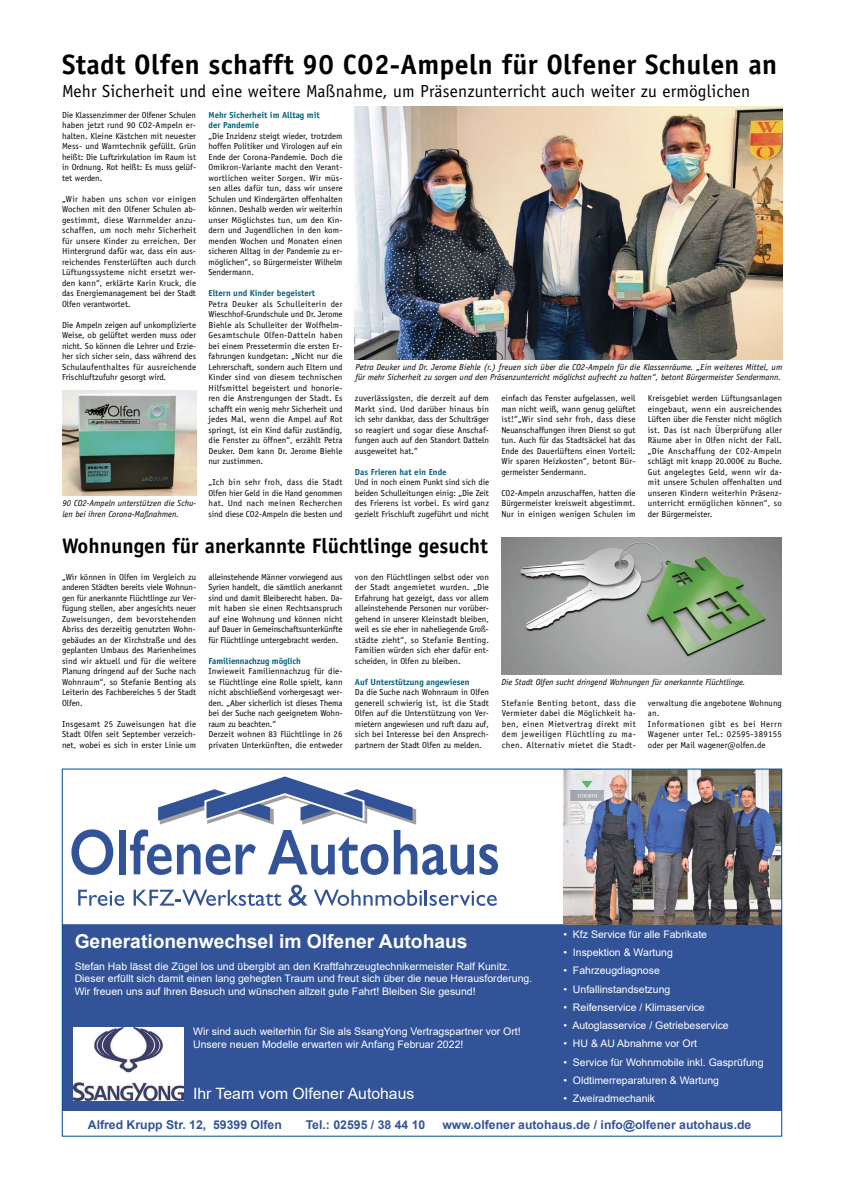
<style>
.page{position:relative;width:844px;height:1191px;background:#fff}
.page>*{position:absolute;margin:0;border:0;box-sizing:border-box;transform-origin:0 0}
.t1{font:700 28px "Officina Sans Std";letter-spacing:.01em;color:#000}
.t2{font:700 21px "Officina Sans Std";color:#000}
.t3{font:700 19.07px "Arial";color:#fff}
.t4{font:17.5px "Officina Sans Std";letter-spacing:.01em;color:#000}
.t5{font:15.66px "Arial";color:#fff}
.t6{font:700 12.16px "Arial";color:#325398}
.t7{font:10.41px/12.5px "Arial";color:#fff}
.t8{font:8.75px/10.5px "Officina Sans Std";color:#000;text-align:justify}
.t9{font:italic 8.75px/10.5px "Officina Sans Std";color:#000}
.t10{font:700 8.75px/10.5px "Officina Sans Std";color:#006178}
.t11{font:8.75px/10.5px "Officina Sans Std";letter-spacing:.02em;color:#000}
</style>
<div class="page">
<div style="left:62px;top:924px;width:719px;height:186px;background:#325398"></div>
<div style="left:62px;top:924px;width:719px;height:186px;border:1px solid #325398"></div>
<svg style="left:71px;top:829px;width:42px;height:46px"></svg>
<div style="left:119px;top:830px;width:7px;height:44px;background:#325398"></div>
<svg style="left:130px;top:776px;width:368px;height:99px"></svg>
<svg style="left:78px;top:889px;width:46px;height:17px"></svg>
<svg style="left:133px;top:889px;width:148px;height:17px"></svg>
<svg style="left:288px;top:884px;width:19px;height:22px"></svg>
<svg style="left:314px;top:889px;width:182px;height:17px"></svg>
<img style="left:563px;top:771px;width:216px;height:153px">
<img style="left:74px;top:1027px;width:110px;height:73px">
<img style="left:355px;top:107px;width:427px;height:252px">
<img style="left:62px;top:391px;width:134px;height:105px">
<img style="left:501px;top:538px;width:280px;height:136px">
<h1 class="t1" style="left:62px;top:47px;width:716px">Stadt Olfen schafft 90 CO2-Ampeln für Olfener Schulen an</h1>
<h3 class="t4" style="left:62px;top:80px;width:689px">Mehr Sicherheit und eine weitere Maßnahme, um Präsenzunterricht auch weiter zu ermöglichen</h3>
<p class="t8" style="left:62px;top:109px;width:135px">Die Klassenzimmer der Olfener Schulen haben jetzt rund 90 CO2-Ampeln er&shy;halten. Kleine Kästchen mit neuester Mess- und Warntechnik gefüllt. Grün heißt: Die Luftzirkulation im Raum ist in Ordnung. Rot heißt: Es muss gelüf&shy;tet werden.</p>
<p class="t8" style="left:62px;top:193px;width:135px">„Wir haben uns schon vor einigen Wochen mit den Olfener Schulen ab&shy;gestimmt, diese Warnmelder anzu&shy;schaffen, um noch mehr Sicherheit für unsere Kinder zu erreichen. Der Hintergrund dafür war, dass ein aus&shy;reichendes Fensterlüften auch durch Lüftungssysteme nicht ersetzt wer&shy;den kann“, erklärte Karin Kruck, die das Energiemanagement bei der Stadt Olfen verantwortet.</p>
<p class="t8" style="left:62px;top:319px;width:136px">Die Ampeln zeigen auf unkomplizierte Weise, ob gelüftet werden muss oder nicht. So können die Lehrer und Erzie&shy;her sich sicher sein, dass während des Schulaufenthaltes für ausreichende Frischluftzufuhr gesorgt wird.</p>
<p class="t9" style="left:62px;top:498px;width:135px">90 CO2-Ampeln unterstützen die Schu&shy;len bei ihren Corona-Maßnahmen.</p>
<p class="t10" style="left:208px;top:109px;width:113px">Mehr Sicherheit im Alltag mit der Pandemie</p>
<p class="t8" style="left:208px;top:130px;width:135px">„Die Inzidenz steigt wieder, trotzdem hoffen Politiker und Virologen auf ein Ende der Corona-Pandemie. Doch die Omikron-Variante macht den Verant&shy;wortlichen weiter Sorgen. Wir müs&shy;sen alles dafür tun, dass wir unsere Schulen und Kindergärten offenhalten können. Deshalb werden wir weiterhin unser Möglichstes tun, um den Kin&shy;dern und Jugendlichen in den kom&shy;menden Wochen und Monaten einen sicheren Alltag in der Pandemie zu er&shy;möglichen“, so Bürgermeister Wilhelm Sendermann.</p>
<p class="t10" style="left:208px;top:288px;width:108px">Eltern und Kinder begeistert</p>
<p class="t8" style="left:208px;top:298px;width:136px">Petra Deuker als Schulleiterin der Wieschhof-Grundschule und Dr. Jerome Biehle als Schulleiter der Wolfhelm-Gesamtschule Olfen-Datteln haben bei einem Pressetermin die ersten Er&shy;fahrungen kundgetan: „Nicht nur die Lehrerschaft, sondern auch Eltern und Kinder sind von diesem technischen Hilfsmittel begeistert und honorie&shy;ren die Anstrengungen der Stadt. Es schafft ein wenig mehr Sicherheit und jedes Mal, wenn die Ampel auf Rot springt, ist ein Kind dafür zuständig, die Fenster zu öffnen“, erzählt Petra Deuker. Dem kann Dr. Jerome Biehle nur zustimmen.</p>
<p class="t8" style="left:208px;top:477px;width:135px">„Ich bin sehr froh, dass die Stadt Olfen hier Geld in die Hand genommen hat. Und nach meinen Recherchen sind diese CO2-Ampeln die besten und</p>
<p class="t9" style="left:355px;top:361px;width:428px">Petra Deuker und Dr. Jerome Biehle (r.) freuen sich über die CO2-Ampeln für die Klassenräume. „Ein weiteres Mittel, um für mehr Sicherheit zu sorgen und den Präsenzunterricht möglichst aufrecht zu halten“, betont Bürgermeister Sendermann.</p>
<p class="t8" style="left:355px;top:393px;width:136px">zuverlässigsten, die derzeit auf dem Markt sind. Und darüber hinaus bin ich sehr dankbar, dass der Schulträger so reagiert und sogar diese Anschaf&shy;fungen auch auf den Standort Datteln ausgeweitet hat.“</p>
<p class="t10" style="left:355px;top:466px;width:93px">Das Frieren hat ein Ende</p>
<p class="t8" style="left:355px;top:477px;width:136px">Und in noch einem Punkt sind sich die beiden Schulleitungen einig: „Die Zeit des Frierens ist vorbei. Es wird ganz gezielt Frischluft zugeführt und nicht</p>
<p class="t8" style="left:501px;top:393px;width:136px">einfach das Fenster aufgelassen, weil man nicht weiß, wann genug gelüftet ist!“„Wir sind sehr froh, dass diese Neuanschaffungen ihren Dienst so gut tun. Auch für das Stadtsäckel hat das Ende des Dauerlüftens einen Vorteil:<br>Wir sparen Heizkosten“, betont Bür&shy;germeister Sendermann.</p>
<p class="t8" style="left:501px;top:487px;width:135px">CO2-Ampeln anzuschaffen, hatten die Bürgermeister kreisweit abgestimmt.<br>Nur in einigen wenigen Schulen im</p>
<p class="t8" style="left:647px;top:393px;width:136px">Kreisgebiet werden Lüftungsanlagen eingebaut, wenn ein ausreichendes Lüften über die Fenster nicht möglich ist. Das ist nach Überprüfung aller Räume aber in Olfen nicht der Fall. „Die Anschaffung der CO2-Ampeln schlägt mit knapp 20.000€ zu Buche.<br>Gut angelegtes Geld, wenn wir da&shy;mit unsere Schulen offenhalten und unseren Kindern weiterhin Präsenz&shy;unterricht ermöglichen können“, so der Bürgermeister.</p>
<h2 class="t2" style="left:62px;top:533px;width:427px">Wohnungen für anerkannte Flüchtlinge gesucht</h2>
<p class="t8" style="left:62px;top:571px;width:136px">„Wir können in Olfen im Vergleich zu anderen Städten bereits viele Wohnun&shy;gen für anerkannte Flüchtlinge zur Ver&shy;fügung stellen, aber angesichts neuer Zuweisungen, dem bevorstehenden Abriss des derzeitig genutzten Wohn&shy;gebäudes an der Kirchstraße und des geplanten Umbaus des Marienheimes sind wir aktuell und für die weitere Planung dringend auf der Suche nach Wohnraum“, so Stefanie Benting als Leiterin des Fachbereiches 5 der Stadt Olfen.</p>
<p class="t8" style="left:62px;top:718px;width:135px">Insgesamt 25 Zuweisungen hat die Stadt Olfen seit September verzeich&shy;net, wobei es sich in erster Linie um</p>
<p class="t8" style="left:208px;top:571px;width:135px">alleinstehende Männer vorwiegend aus Syrien handelt, die sämtlich anerkannt sind und damit Bleiberecht haben. Da&shy;mit haben sie einen Rechtsanspruch auf eine Wohnung und können nicht auf Dauer in Gemeinschaftsunterkünfte für Flüchtlinge untergebracht werden.</p>
<p class="t10" style="left:208px;top:655px;width:94px">Familiennachzug möglich</p>
<p class="t8" style="left:208px;top:666px;width:135px;text-align:left">Inwieweit Familiennachzug für die&shy;se Flüchtlinge eine Rolle spielt, kann nicht abschließend vorhergesagt wer&shy;den. „Aber sicherlich ist dieses Thema bei der Suche nach geeignetem Wohn&shy;raum zu beachten.“<br>Derzeit wohnen 83 Flüchtlinge in 26 privaten Unterkünften, die entweder</p>
<p class="t8" style="left:355px;top:571px;width:135px">von den Flüchtlingen selbst oder von der Stadt angemietet wurden. „Die Erfahrung hat gezeigt, dass vor allem alleinstehende Personen nur vorüber&shy;gehend in unserer Kleinstadt bleiben, weil es sie eher in naheliegende Groß&shy;städte zieht“, so Stefanie Benting.<br>Familien würden sich eher dafür ent&shy;scheiden, in Olfen zu bleiben.</p>
<p class="t10" style="left:355px;top:676px;width:116px">Auf Unterstützung angewiesen</p>
<p class="t8" style="left:355px;top:687px;width:135px">Da die Suche nach Wohnraum in Olfen generell schwierig ist, ist die Stadt Olfen auf die Unterstützung von Ver&shy;mietern angewiesen und ruft dazu auf, sich bei Interesse bei den Ansprech&shy;partnern der Stadt Olfen zu melden.</p>
<p class="t8" style="left:501px;top:697px;width:135px">Stefanie Benting betont, dass die Vermieter dabei die Möglichkeit ha&shy;ben, einen Mietvertrag direkt mit dem jeweiligen Flüchtling zu ma&shy;chen. Alternativ mietet die Stadt-</p>
<p class="t11" style="left:647px;top:697px;width:135px">verwaltung die angebotene Wohnung an.<br>Informationen gibt es bei Herrn<br>Wagener unter Tel.: 02595-389155 oder per Mail wagener@olfen.de</p>
<p class="t9" style="left:501px;top:676px;width:245px">Die Stadt Olfen sucht dringend Wohnungen für anerkannte Flüchtlinge.</p>
<h3 class="t3" style="left:75px;top:927px;width:394px">Generationenwechsel im Olfener Autohaus</h3>
<p class="t7" style="left:75px;top:959px;width:459px">Stefan Hab lässt die Zügel los und übergibt an den Kraftfahrzeugtechnikermeister Ralf Kunitz.<br>Dieser erfüllt sich damit einen lang gehegten Traum und freut sich über die neue Herausforderung.<br>Wir freuen uns auf Ihren Besuch und wünschen allzeit gute Fahrt! Bleiben Sie gesund!</p>
<p class="t7" style="left:193px;top:1025px;width:329px">Wir sind auch weiterhin für Sie als SsangYong Vertragspartner vor Ort!<br>Unsere neuen Modelle erwarten wir Anfang Februar 2022!</p>
<h3 class="t5" style="left:193px;top:1082px;width:223px">Ihr Team vom Olfener Autohaus</h3>
<p class="t7" style="left:563px;top:928px;width:145px">• Kfz Service für alle Fabrikate</p>
<p class="t7" style="left:563px;top:946px;width:111px">• Inspektion &amp; Wartung</p>
<p class="t7" style="left:563px;top:964px;width:98px">• Fahrzeugdiagnose</p>
<p class="t7" style="left:563px;top:982px;width:108px">• Unfallinstandsetzung</p>
<p class="t7" style="left:563px;top:1001px;width:143px">• Reifenservice / Klimaservice</p>
<p class="t7" style="left:563px;top:1019px;width:167px">• Autoglasservice / Getriebeservice</p>
<p class="t7" style="left:563px;top:1037px;width:135px">• HU &amp; AU Abnahme vor Ort</p>
<p class="t7" style="left:563px;top:1055px;width:202px">• Service für Wohnmobile inkl. Gasprüfung</p>
<p class="t7" style="left:563px;top:1074px;width:157px">• Oldtimerreparaturen &amp; Wartung</p>
<p class="t7" style="left:563px;top:1092px;width:93px">• Zweiradmechanik</p>
<h3 class="t6" style="left:88px;top:1116px;width:195px">Alfred Krupp Str. 12, 59399 Olfen</h3>
<h3 class="t6" style="left:306px;top:1116px;width:121px">Tel.: 02595 / 38 44 10</h3>
<h3 class="t6" style="left:442px;top:1116px;width:310px">www.olfener autohaus.de / info@olfener autohaus.de</h3>
</div>
